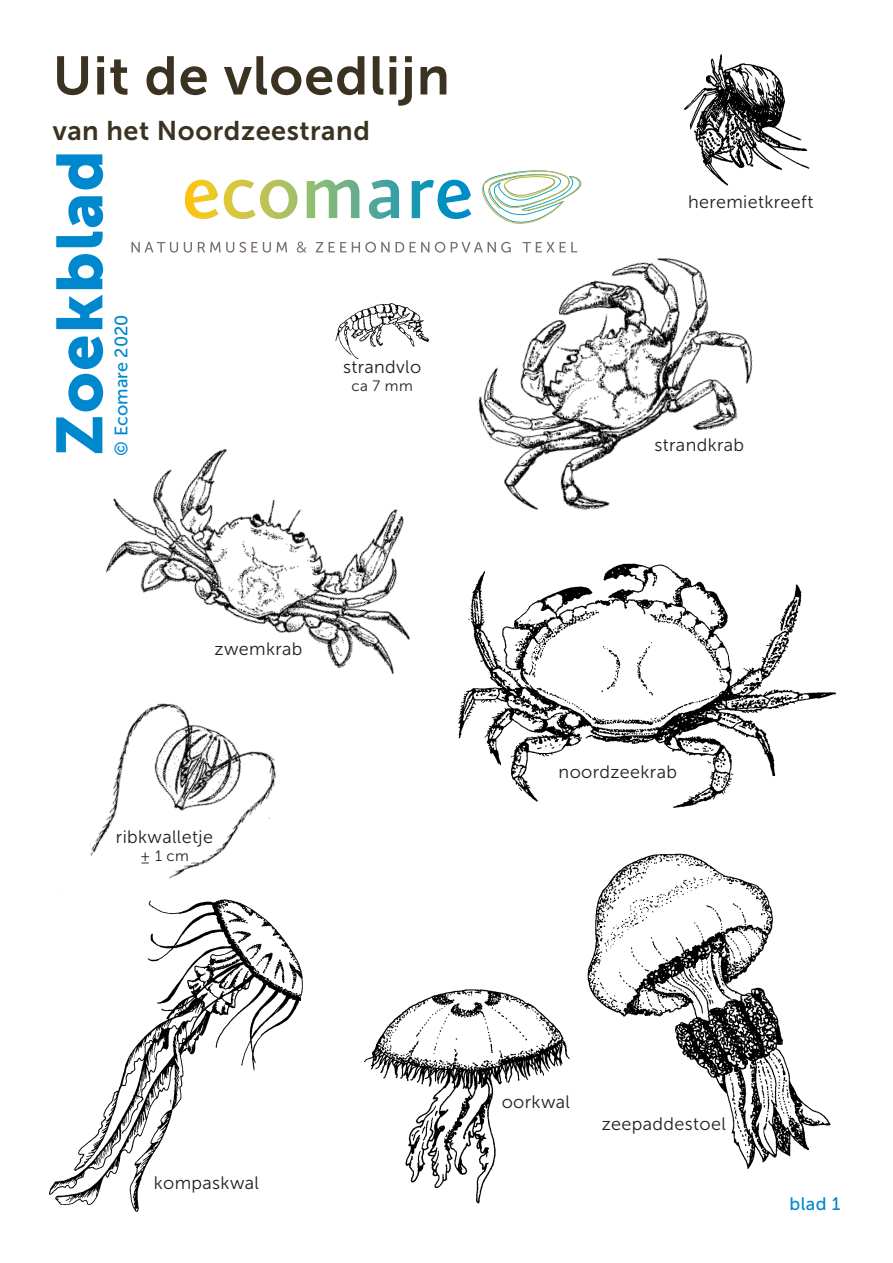
<style>
.page{position:relative;width:893px;height:1263px;background:#fff}
.page>*{position:absolute;margin:0;border:0;box-sizing:border-box;transform-origin:0 0}
.t1{font:64.5px "Museo Sans 900";letter-spacing:.02em;color:#0088ce}
.t2{font:54px "Museo Sans 700";letter-spacing:.02em;color:#3b3221}
.t3{font:27px "Museo Sans 700";letter-spacing:.02em;color:#3b3221}
.t4{font:18px "Museo Sans 300";letter-spacing:.02em;color:#231f20}
.t5{font:18px "Museo Sans 500";color:#0088ce}
.t6{font:15px "Museo Sans 300";color:#231f20}
</style>
<div class="page">
<svg style="left:131px;top:242px;width:47px;height:11px"></svg>
<svg style="left:184px;top:170px;width:398px;height:83px"></svg>
<img style="left:450px;top:234px;width:303px;height:276px">
<img style="left:683px;top:54px;width:127px;height:132px">
<img style="left:335px;top:303px;width:95px;height:56px">
<img style="left:105px;top:414px;width:350px;height:260px">
<img style="left:458px;top:563px;width:378px;height:245px">
<img style="left:49px;top:933px;width:254px;height:279px">
<img style="left:587px;top:853px;width:244px;height:316px">
<img style="left:364px;top:989px;width:206px;height:215px">
<img style="left:55px;top:703px;width:224px;height:230px">
<h2 class="t2" style="left:53px;top:46px;width:399px">Uit de vloedlijn</h2>
<h3 class="t3" style="left:53px;top:115px;width:319px">van het Noordzeestrand</h3>
<h1 class="t1" style="left:43px;top:456px;width:307px;rotate:-90deg">Zoekblad</h1>
<p class="t5" style="left:112px;top:456px;width:143px;rotate:-90deg">© Ecomare 2020</p>
<p class="t4" style="left:343px;top:357px;width:80px">strandvlo</p>
<p class="t6" style="left:352px;top:377px;width:63px">ca 7 mm</p>
<p class="t4" style="left:215px;top:639px;width:89px">zwemkrab</p>
<p class="t4" style="left:116px;top:827px;width:98px">ribkwalletje</p>
<p class="t6" style="left:140px;top:848px;width:50px">± 1 cm</p>
<p class="t4" style="left:688px;top:192px;width:127px">heremietkreeft</p>
<p class="t4" style="left:654px;top:435px;width:91px">strandkrab</p>
<p class="t4" style="left:559px;top:762px;width:120px">noordzeekrab</p>
<p class="t4" style="left:154px;top:1173px;width:107px">kompaskwal</p>
<p class="t4" style="left:502px;top:1092px;width:70px">oorkwal</p>
<p class="t4" style="left:602px;top:1114px;width:126px">zeepaddestoel</p>
<p class="t5" style="left:790px;top:1194px;width:53px">blad 1</p>
</div>
